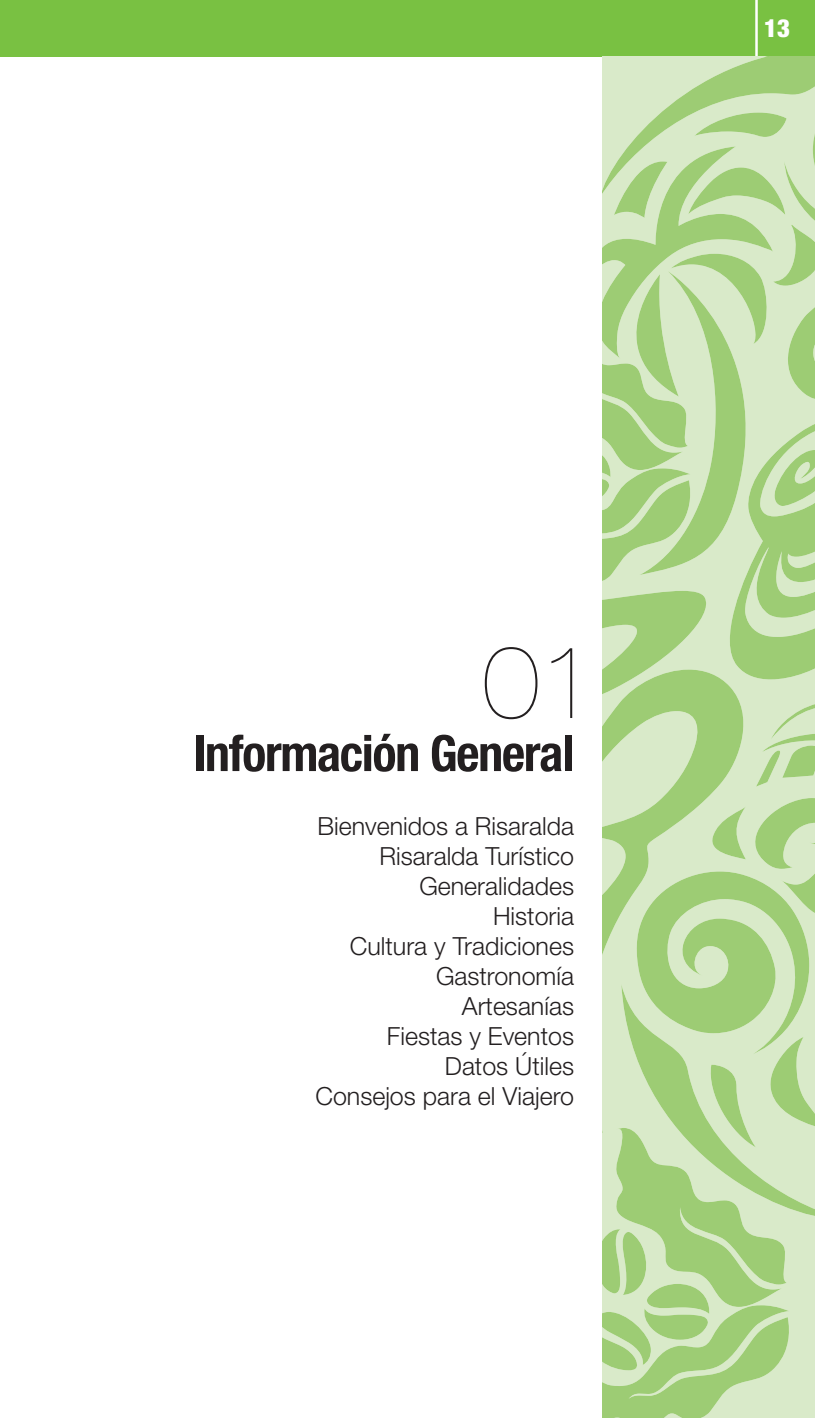
<style>
.page{position:relative;width:815px;height:1418px;background:#fff}
.page>*{position:absolute;margin:0;border:0;box-sizing:border-box;transform-origin:0 0}
.t1{font:200 102.5px "Helvetica Neue";color:#231f20}
.t2{font:700 condensed 50px "Helvetica Neue";letter-spacing:-.025em;color:#231f20}
.t3{font:300 25px/30px "Helvetica Neue";color:#231f20;text-align:right}
.t4{font:900 condensed 25px "Helvetica Neue";color:#fff}
</style>
<div class="page">
<div style="left:0;top:0;width:815px;height:57px;background:#79c142"></div>
<hr style="left:755px;top:0;width:3px;height:57px;background:#fff">
<svg style="left:602px;top:786px;width:153px;height:12px;background:#c7e1b0"></svg>
<svg style="left:602px;top:57px;width:213px;height:729px;background:#bddca1"></svg>
<svg style="left:602px;top:798px;width:213px;height:619px;background:#bcdb9f"></svg>
<p class="t4" style="left:764px;top:13px;width:28px">13</p>
<h1 class="t1" style="left:483px;top:622px;width:115px">01</h1>
<h2 class="t2" style="left:193px;top:723px;width:382px">Información General</h2>
<p class="t3" style="left:315px;top:810px;width:260px">Bienvenidos a Risaralda<br>Risaralda Turístico<br>Generalidades<br>Historia<br>Cultura y Tradiciones<br>Gastronomía<br>Artesanías<br>Fiestas y Eventos<br>Datos Útiles<br>Consejos para el Viajero</p>
</div>
